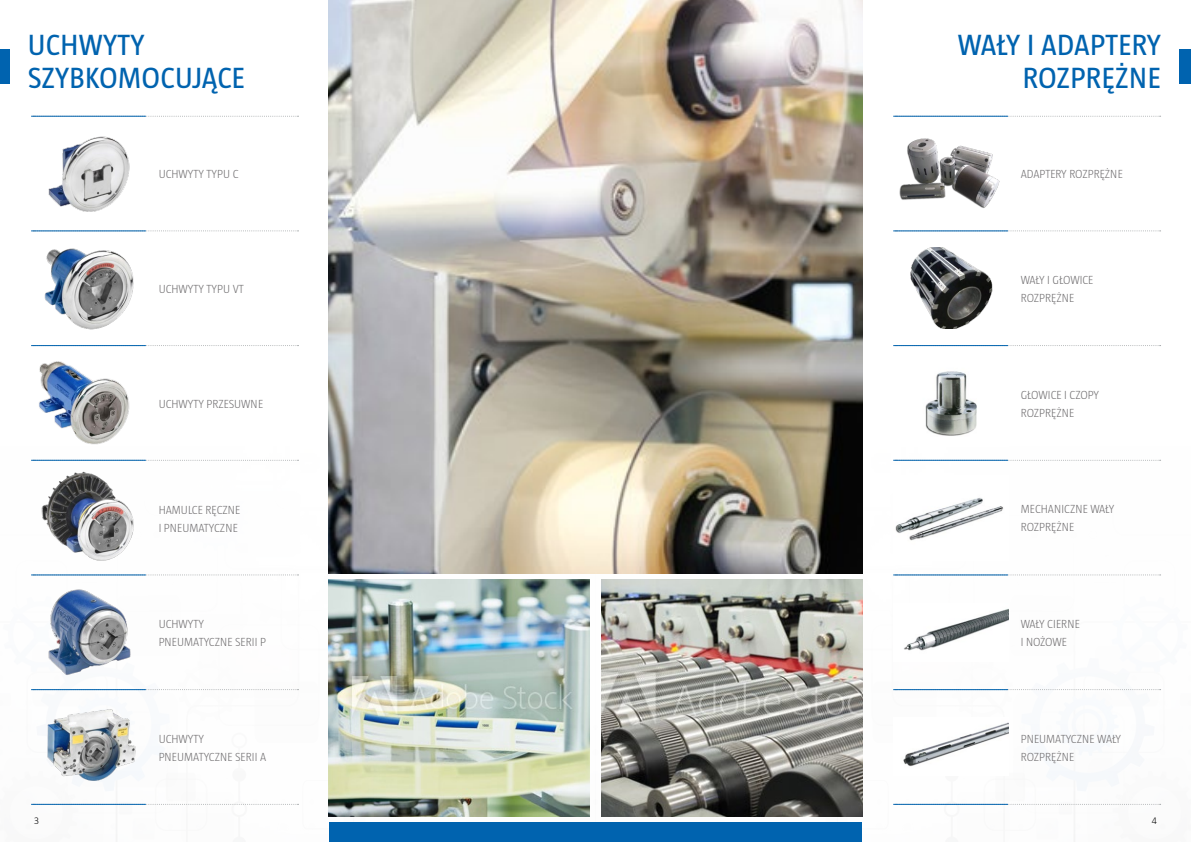
<style>
.page{position:relative;width:1191px;height:842px;background:#fff}
.page>*{position:absolute;margin:0;border:0;box-sizing:border-box;transform-origin:0 0}
.t1{font:30px/33px "Taz";letter-spacing:.01em;color:#0063af}
.t2{font:300 12px/18px "Taz";color:#727072}
.t3{font:300 10px "Taz";color:#000}
</style>
<div class="page">
<img style="left:31px;top:336px;width:1130px;height:506px">
<img style="left:328px;top:579px;width:262px;height:237px">
<img style="left:328px;top:0;width:534px;height:574px">
<div style="left:328px;top:822px;width:267px;height:20px;background:#0063af"></div>
<div style="left:0;top:49px;width:9px;height:34px;background:#0063af"></div>
<div style="left:1179px;top:49px;width:12px;height:34px;background:#0063af"></div>
<img style="left:601px;top:579px;width:261px;height:237px">
<div style="left:595px;top:822px;width:267px;height:20px;background:#0063af"></div>
<svg style="left:146px;top:804px;width:152px;height:1px"></svg>
<hr style="left:31px;top:804px;width:115px;height:1px;background:#0063af">
<img style="left:38px;top:357px;width:101px;height:92px">
<svg style="left:146px;top:116px;width:152px;height:1px"></svg>
<svg style="left:146px;top:230px;width:152px;height:1px"></svg>
<svg style="left:146px;top:345px;width:152px;height:1px"></svg>
<svg style="left:146px;top:460px;width:152px;height:1px"></svg>
<svg style="left:146px;top:574px;width:152px;height:1px"></svg>
<svg style="left:146px;top:689px;width:152px;height:1px"></svg>
<hr style="left:31px;top:116px;width:115px;height:1px;background:#0063af">
<hr style="left:31px;top:230px;width:115px;height:1px;background:#0063af">
<hr style="left:31px;top:345px;width:115px;height:1px;background:#0063af">
<hr style="left:31px;top:460px;width:115px;height:1px;background:#0063af">
<hr style="left:31px;top:574px;width:115px;height:1px;background:#0063af">
<hr style="left:31px;top:689px;width:115px;height:1px;background:#0063af">
<img style="left:48px;top:136px;width:82px;height:76px">
<img style="left:44px;top:248px;width:90px;height:82px">
<img style="left:37px;top:580px;width:103px;height:105px">
<img style="left:38px;top:468px;width:101px;height:100px">
<img style="left:35px;top:702px;width:107px;height:89px">
<svg style="left:1008px;top:804px;width:152px;height:1px"></svg>
<hr style="left:893px;top:804px;width:115px;height:1px;background:#0063af">
<img style="left:893px;top:603px;width:115px;height:58px">
<svg style="left:1008px;top:116px;width:152px;height:1px"></svg>
<svg style="left:1008px;top:230px;width:152px;height:1px"></svg>
<svg style="left:1008px;top:345px;width:152px;height:1px"></svg>
<svg style="left:1008px;top:460px;width:152px;height:1px"></svg>
<svg style="left:1008px;top:574px;width:152px;height:1px"></svg>
<svg style="left:1008px;top:689px;width:152px;height:1px"></svg>
<hr style="left:893px;top:116px;width:115px;height:1px;background:#0063af">
<hr style="left:893px;top:230px;width:115px;height:1px;background:#0063af">
<hr style="left:893px;top:345px;width:115px;height:1px;background:#0063af">
<hr style="left:893px;top:460px;width:115px;height:1px;background:#0063af">
<hr style="left:893px;top:574px;width:115px;height:1px;background:#0063af">
<hr style="left:893px;top:689px;width:115px;height:1px;background:#0063af">
<img style="left:893px;top:475px;width:115px;height:85px">
<img style="left:899px;top:138px;width:101px;height:70px">
<img style="left:910px;top:248px;width:83px;height:81px">
<img style="left:893px;top:360px;width:115px;height:87px">
<img style="left:893px;top:718px;width:115px;height:57px">
<h1 class="t1" style="left:28px;top:28px;width:219px">UCHWYTY<br>SZYBKOMOCUJĄCE</h1>
<h1 class="t1" style="left:958px;top:28px;width:204px;text-align:right">WAŁY I ADAPTERY<br>ROZPRĘŻNE</h1>
<p class="t2" style="left:159px;top:165px;width:81px">UCHWYTY TYPU C</p>
<p class="t2" style="left:159px;top:280px;width:87px">UCHWYTY TYPU VT</p>
<p class="t2" style="left:159px;top:395px;width:106px">UCHWYTY PRZESUWNE</p>
<p class="t2" style="left:159px;top:500px;width:83px">HAMULCE RĘCZNE<br>I PNEUMATYCZNE</p>
<p class="t2" style="left:159px;top:615px;width:109px">UCHWYTY<br>PNEUMATYCZNE SERII P</p>
<p class="t2" style="left:159px;top:730px;width:109px">UCHWYTY<br>PNEUMATYCZNE SERII A</p>
<p class="t2" style="left:1020px;top:165px;width:103px">ADAPTERY ROZPRĘŻNE</p>
<p class="t2" style="left:1020px;top:271px;width:74px">WAŁY I GŁOWICE<br>ROZPRĘŻNE</p>
<p class="t2" style="left:1020px;top:385px;width:80px">GŁOWICE I CZOPY<br>ROZPRĘŻNE</p>
<p class="t2" style="left:1020px;top:500px;width:95px">MECHANICZNE WAŁY<br>ROZPRĘŻNE</p>
<p class="t2" style="left:1020px;top:615px;width:61px">WAŁY CIERNE<br>I NOŻOWE</p>
<p class="t2" style="left:1020px;top:730px;width:102px">PNEUMATYCZNE WAŁY<br>ROZPRĘŻNE</p>
<p class="t3" style="left:34px;top:815px;width:6px">3</p>
<p class="t3" style="left:1151px;top:815px;width:7px">4</p>
</div>
